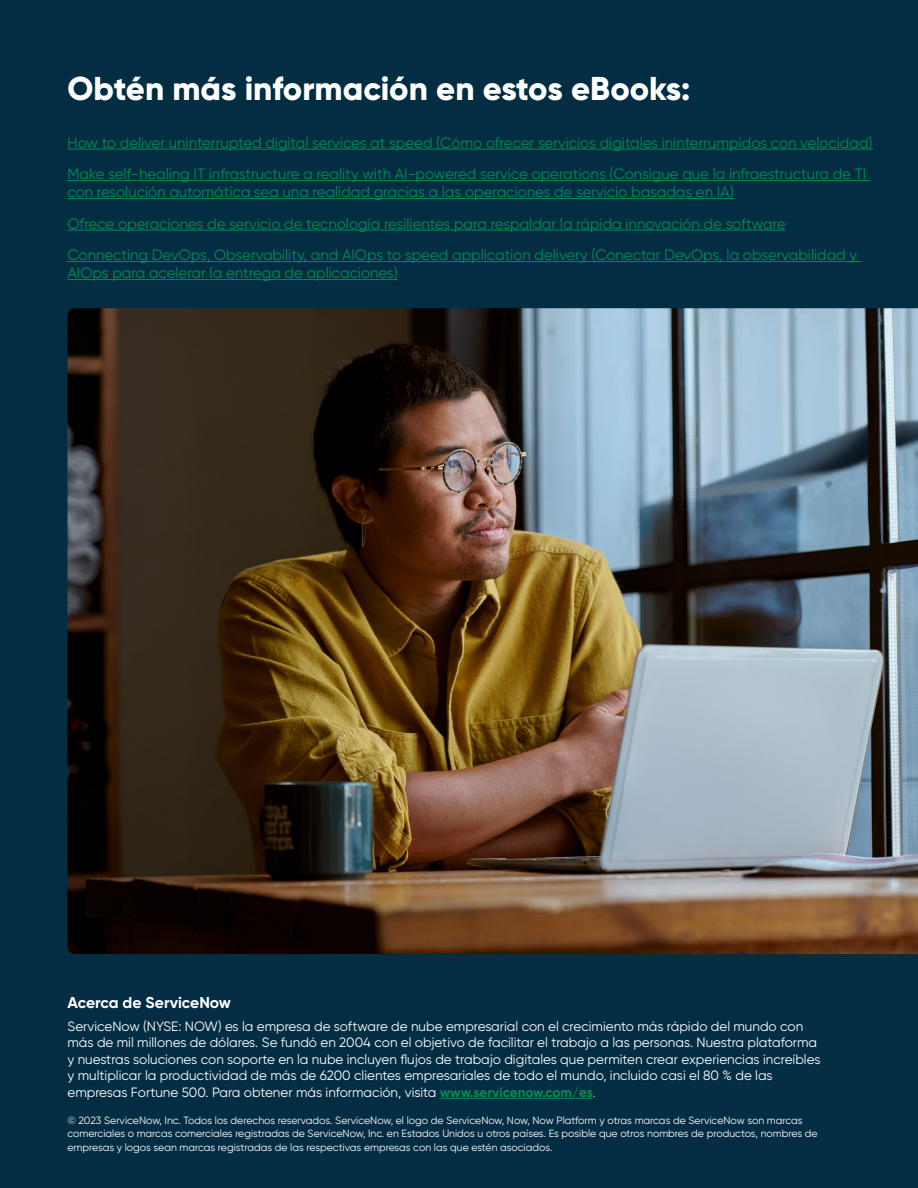
<style>
.page{position:relative;width:918px;height:1188px;background:#032d42}
.page>*{position:absolute;margin:0;border:0;box-sizing:border-box;transform-origin:0 0}
.t1{font:800 33px "Gilroy";color:#fff}
.t2{font:700 15.75px "Gilroy";color:#fff}
.t3{font:15px/31.5px "Gilroy";color:#008f4f}
.t4{font:13.5px/16.5px "Gilroy";color:#fff}
.t5{font:10.5px/13.5px "Gilroy";color:#fff}
.s1{font-weight:700;color:#008f4f}
.s2{font-size:10.5px}
</style>
<div class="page">
<hr style="left:440px;top:1098px;width:153px;height:1px;background:#008f4f">
<img style="left:68px;top:308px;width:850px;height:646px">
<hr style="left:68px;top:149px;width:805px;height:1px;background:#008f4f">
<hr style="left:68px;top:180px;width:802px;height:1px;background:#008f4f">
<hr style="left:68px;top:198px;width:666px;height:1px;background:#008f4f">
<hr style="left:68px;top:230px;width:718px;height:1px;background:#008f4f">
<hr style="left:68px;top:261px;width:793px;height:1px;background:#008f4f">
<hr style="left:68px;top:279px;width:330px;height:1px;background:#008f4f">
<h1 class="t1" style="left:68px;top:68px;width:624px">Obtén más información en estos eBooks:</h1>
<p class="t3" style="left:68px;top:126px;width:807px">How to deliver uninterrupted digital services at speed (Cómo ofrecer servicios digitales ininterrumpidos con velocidad)<br>Make self-healing IT infrastructure a reality with AI-powered service operations (Consigue que la infraestructura de TI</p>
<p class="t3" style="left:68px;top:176px;width:791px">con resolución automática sea una realidad gracias a las operaciones de servicio basadas en IA)<br>Ofrece operaciones de servicio de tecnología resilientes para respaldar la rápida innovación de software<br>Connecting DevOps, Observability, and AIOps to speed application delivery (Conectar DevOps, la observabilidad y</p>
<p class="t3" style="left:68px;top:257px;width:332px">AIOps para acelerar la entrega de aplicaciones)</p>
<p class="t2" style="left:68px;top:992px;width:165px">Acerca de ServiceNow</p>
<p class="t4" style="left:68px;top:1018px;width:754px">ServiceNow (NYSE: NOW) es la empresa de software de nube empresarial con el crecimiento más rápido del mundo con más de mil millones de dólares. Se fundó en 2004 con el objetivo de facilitar el trabajo a las personas. Nuestra plataforma y nuestras soluciones con soporte en la nube incluyen flujos de trabajo digitales que permiten crear experiencias increíbles y multiplicar la productividad de más de 6200 clientes empresariales de todo el mundo, incluido casi el 80 % de las empresas Fortune 500. Para obtener más información, visita <span class="s1">www.servicenow.com/es</span><span class="s2">.</span></p>
<p class="t5" style="left:67px;top:1113px;width:752px">© 2023 ServiceNow, Inc. Todos los derechos reservados. ServiceNow, el logo de ServiceNow, Now, Now Platform y otras marcas de ServiceNow son marcas comerciales o marcas comerciales registradas de ServiceNow, Inc. en Estados Unidos u otros países. Es posible que otros nombres de productos, nombres de empresas y logos sean marcas registradas de las respectivas empresas con las que estén asociados.</p>
</div>
